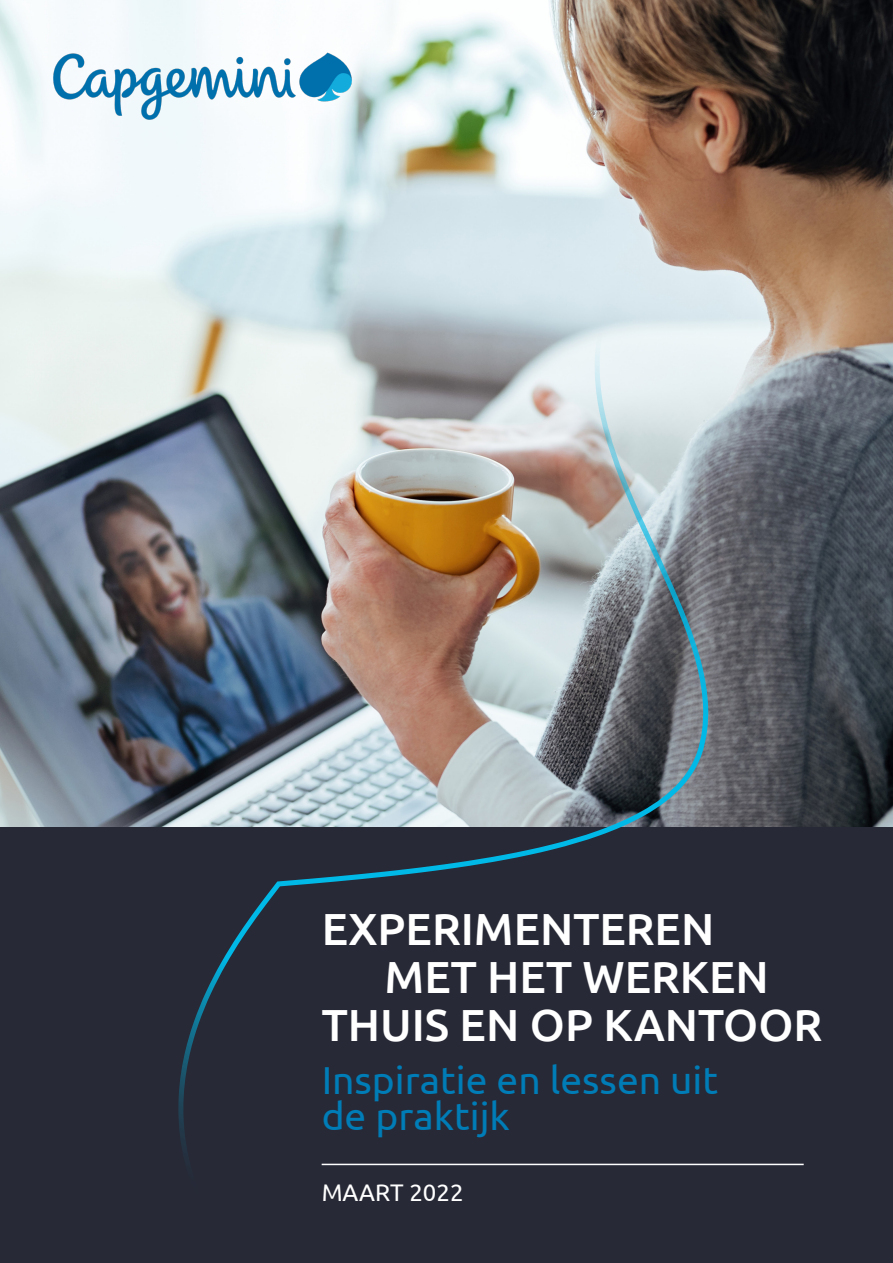
<style>
.page{position:relative;width:893px;height:1263px;background:#fff}
.page>*{position:absolute;margin:0;border:0;box-sizing:border-box;transform-origin:0 0}
.t1{font:500 45px "Ubuntu";color:#fff}
.t2{font:39px/36px "Ubuntu";color:#007cb6}
.t3{font:24px "Ubuntu";color:#fff}
</style>
<div class="page">
<img style="left:0;top:0;width:893px;height:827px">
<div style="left:0;top:827px;width:893px;height:436px;background:#272936"></div>
<img style="left:178px;top:298px;width:530px;height:868px">
<hr style="left:322px;top:1164px;width:482px;height:1px;background:#fff">
<img style="left:38px;top:38px;width:329px;height:90px">
<p class="t1" style="left:322px;top:900px;width:394px">EXPERIMENTEREN</p>
<p class="t1" style="left:385px;top:948px;width:386px">MET HET WERKEN</p>
<p class="t1" style="left:322px;top:996px;width:502px">THUIS EN OP KANTOOR</p>
<p class="t2" style="left:322px;top:1060px;width:398px">Inspiratie en lessen uit de praktijk</p>
<p class="t3" style="left:322px;top:1177px;width:143px">MAART 2022</p>
</div>
